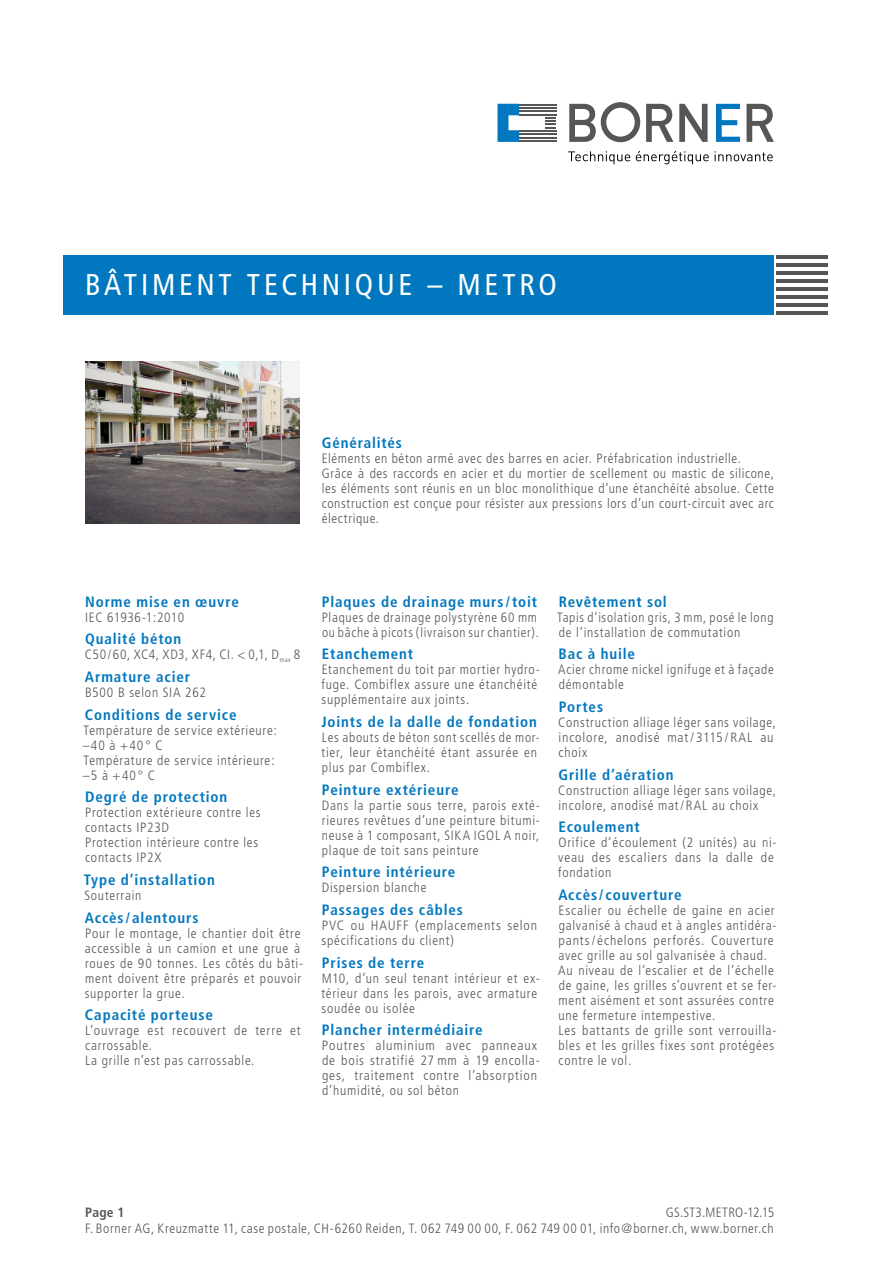
<style>
.page{position:relative;width:893px;height:1263px;background:#fff}
.page>*{position:absolute;margin:0;border:0;box-sizing:border-box;transform-origin:0 0}
.t1{font:condensed 30px "Frutiger";letter-spacing:.125em;color:#fff}
.t2{font:700 condensed 15px "Frutiger";letter-spacing:.06em;color:#0077be}
.t3{font:300 condensed 13.5px/15px "Frutiger";letter-spacing:.055em;color:#565655}
.t4{font:300 condensed 13.5px "Frutiger";letter-spacing:.035em;color:#565655}
.t5{font:700 condensed 13.5px "Frutiger";color:#565655}
</style>
<div class="page">
<img style="left:85px;top:361px;width:215px;height:162px">
<div style="left:64px;top:255px;width:710px;height:60px;background:#0077be"></div>
<svg style="left:569px;top:102px;width:71px;height:40px"></svg>
<svg style="left:646px;top:104px;width:27px;height:38px"></svg>
<svg style="left:679px;top:104px;width:29px;height:38px"></svg>
<svg style="left:716px;top:104px;width:24px;height:38px"></svg>
<svg style="left:746px;top:104px;width:28px;height:38px"></svg>
<svg style="left:497px;top:104px;width:22px;height:38px"></svg>
<hr style="left:519px;top:130px;width:37px;height:2px;background:#565655">
<hr style="left:519px;top:134px;width:37px;height:1px;background:#565655">
<hr style="left:519px;top:137px;width:37px;height:2px;background:#565655">
<hr style="left:519px;top:140px;width:37px;height:2px;background:#565655">
<hr style="left:519px;top:104px;width:37px;height:1px;background:#565655">
<hr style="left:519px;top:107px;width:37px;height:2px;background:#565655">
<hr style="left:519px;top:110px;width:37px;height:2px;background:#565655">
<hr style="left:519px;top:114px;width:37px;height:1px;background:#565655">
<svg style="left:545px;top:117px;width:11px;height:12px"></svg>
<svg style="left:568px;top:151px;width:62px;height:13px"></svg>
<svg style="left:636px;top:151px;width:73px;height:13px"></svg>
<svg style="left:715px;top:151px;width:58px;height:10px"></svg>
<hr style="left:776px;top:255px;width:51px;height:4px;background:#565655">
<hr style="left:776px;top:271px;width:51px;height:4px;background:#565655">
<hr style="left:776px;top:287px;width:51px;height:4px;background:#565655">
<hr style="left:776px;top:303px;width:51px;height:4px;background:#565655">
<hr style="left:776px;top:263px;width:51px;height:4px;background:#565655">
<hr style="left:776px;top:279px;width:51px;height:4px;background:#565655">
<hr style="left:776px;top:295px;width:51px;height:4px;background:#565655">
<hr style="left:776px;top:311px;width:51px;height:4px;background:#565655">
<h1 class="t1" style="left:85px;top:267px;width:473px">BÂTIMENT TECHNIQUE – METRO</h1>
<p class="t2" style="left:322px;top:434px;width:82px">Généralités</p>
<p class="t3" style="left:322px;top:451px;width:454px">Eléments en béton armé avec des barres en acier. Préfabrication industrielle.<br>Grâce à des raccords en acier et du mortier de scellement ou mastic de silicone, les éléments sont réunis en un bloc monolithique d’une étanchéité absolue. Cette construction est conçue pour résister aux pressions lors d’un court-circuit avec arc électrique.</p>
<p class="t2" style="left:85px;top:592px;width:155px">Norme mise en œuvre</p>
<p class="t4" style="left:85px;top:609px;width:101px">IEC 61936-1:2010</p>
<p class="t2" style="left:85px;top:630px;width:98px">Qualité béton</p>
<p class="t4" style="left:85px;top:647px;width:217px">C50/60, XC4, XD3, XF4, CI. &lt; 0,1, D<sub>max</sub> 8</p>
<p class="t2" style="left:85px;top:668px;width:107px">Armature acier</p>
<p class="t3" style="left:85px;top:685px;width:122px">B500 B selon SIA 262</p>
<p class="t2" style="left:85px;top:705px;width:153px">Conditions de service</p>
<p class="t3" style="left:83px;top:723px;width:196px">Température de service extérieure: –40 à +40° C<br>Température de service intérieure: –5 à +40° C</p>
<p class="t2" style="left:85px;top:788px;width:143px">Degré de protection</p>
<p class="t3" style="left:85px;top:805px;width:177px">Protection extérieure contre les contacts IP23D<br>Protection intérieure contre les contacts IP2X</p>
<p class="t2" style="left:84px;top:871px;width:133px">Type d’installation</p>
<p class="t3" style="left:84px;top:888px;width:59px">Souterrain</p>
<p class="t2" style="left:85px;top:908px;width:115px">Accès/alentours</p>
<p class="t3" style="left:85px;top:925px;width:220px">Pour le montage, le chantier doit être accessible à un camion et une grue à roues de 90 tonnes. Les côtés du bâti&shy;ment doivent être préparés et pouvoir supporter la grue.</p>
<p class="t2" style="left:85px;top:1006px;width:129px">Capacité porteuse</p>
<p class="t3" style="left:85px;top:1023px;width:217px">L’ouvrage est recouvert de terre et carrossable.<br>La grille n’est pas carrossable.</p>
<p class="t2" style="left:322px;top:592px;width:217px">Plaques de drainage murs/toit</p>
<p class="t3" style="left:322px;top:610px;width:219px">Plaques de drainage polystyrène 60 mm ou bâche à picots (livraison sur chantier).</p>
<p class="t2" style="left:322px;top:645px;width:93px">Etanchement</p>
<p class="t3" style="left:322px;top:662px;width:220px">Etanchement du toit par mortier hydro&shy;fuge. Combiflex assure une étanchéité supplémentaire aux joints.</p>
<p class="t2" style="left:321px;top:713px;width:217px">Joints de la dalle de fondation</p>
<p class="t3" style="left:321px;top:730px;width:220px">Les abouts de béton sont scellés de mor&shy;tier, leur étanchéité étant assurée en plus par Combiflex.</p>
<p class="t2" style="left:322px;top:780px;width:138px">Peinture extérieure</p>
<p class="t3" style="left:322px;top:798px;width:220px;text-align:justify">Dans la partie sous terre, parois exté&shy;rieures revêtues d’une peinture bitumi&shy;neuse à 1 composant, SIKA IGOL A noir, plaque de toit sans peinture</p>
<p class="t2" style="left:322px;top:863px;width:135px">Peinture intérieure</p>
<p class="t3" style="left:322px;top:880px;width:106px">Dispersion blanche</p>
<p class="t2" style="left:322px;top:901px;width:142px">Passages des câbles</p>
<p class="t3" style="left:322px;top:918px;width:217px">PVC ou HAUFF (emplacements selon spécifications du client)</p>
<p class="t2" style="left:322px;top:953px;width:104px">Prises de terre</p>
<p class="t3" style="left:321px;top:970px;width:220px">M10, d’un seul tenant intérieur et ex&shy;térieur dans les parois, avec armature soudée ou isolée</p>
<p class="t2" style="left:322px;top:1021px;width:162px">Plancher intermédiaire</p>
<p class="t3" style="left:322px;top:1038px;width:220px">Poutres aluminium avec panneaux de bois stratifié 27 mm à 19 encolla&shy;ges, traitement contre l’absorption d’humidité, ou sol béton</p>
<p class="t2" style="left:559px;top:592px;width:110px">Revêtement sol</p>
<p class="t3" style="left:557px;top:610px;width:218px">Tapis d’isolation gris, 3 mm, posé le long de l’installation de commutation</p>
<p class="t2" style="left:559px;top:645px;width:78px">Bac à huile</p>
<p class="t3" style="left:558px;top:662px;width:217px">Acier chrome nickel ignifuge et à façade démontable</p>
<p class="t2" style="left:559px;top:698px;width:46px">Portes</p>
<p class="t3" style="left:558px;top:715px;width:219px">Construction alliage léger sans voilage, incolore, anodisé mat/3115/RAL au choix</p>
<p class="t2" style="left:558px;top:765px;width:117px">Grille d’aération</p>
<p class="t3" style="left:558px;top:783px;width:219px">Construction alliage léger sans voilage, incolore, anodisé mat/RAL au choix</p>
<p class="t2" style="left:559px;top:818px;width:83px">Ecoulement</p>
<p class="t3" style="left:558px;top:835px;width:220px">Orifice d‘écoulement (2 unités) au ni&shy;veau des escaliers dans la dalle de fondation</p>
<p class="t2" style="left:558px;top:886px;width:125px">Accès/couverture</p>
<p class="t3" style="left:558px;top:903px;width:220px">Escalier ou échelle de gaine en acier galvanisé à chaud et à angles antidéra&shy;pants/échelons perforés. Couverture avec grille au sol galvanisée à chaud.<br>Au niveau de l‘escalier et de l’échelle de gaine, les grilles s’ouvrent et se fer&shy;ment aisément et sont assurées contre une fermeture intempestive.<br>Les battants de grille sont verrouilla&shy;bles et les grilles fixes sont protégées contre le vol.</p>
<p class="t3" style="left:85px;top:1204px;width:691px;line-height:16.5px;text-align:right">GS.ST3.METRO-12.15<br>F. Borner AG, Kreuzmatte 11, case postale, CH-6260 Reiden, T. 062 749 00 00, F. 062 749 00 01, info@borner.ch, www.borner.ch</p>
<p class="t5" style="left:85px;top:1204px;width:41px">Page 1</p>
</div>
